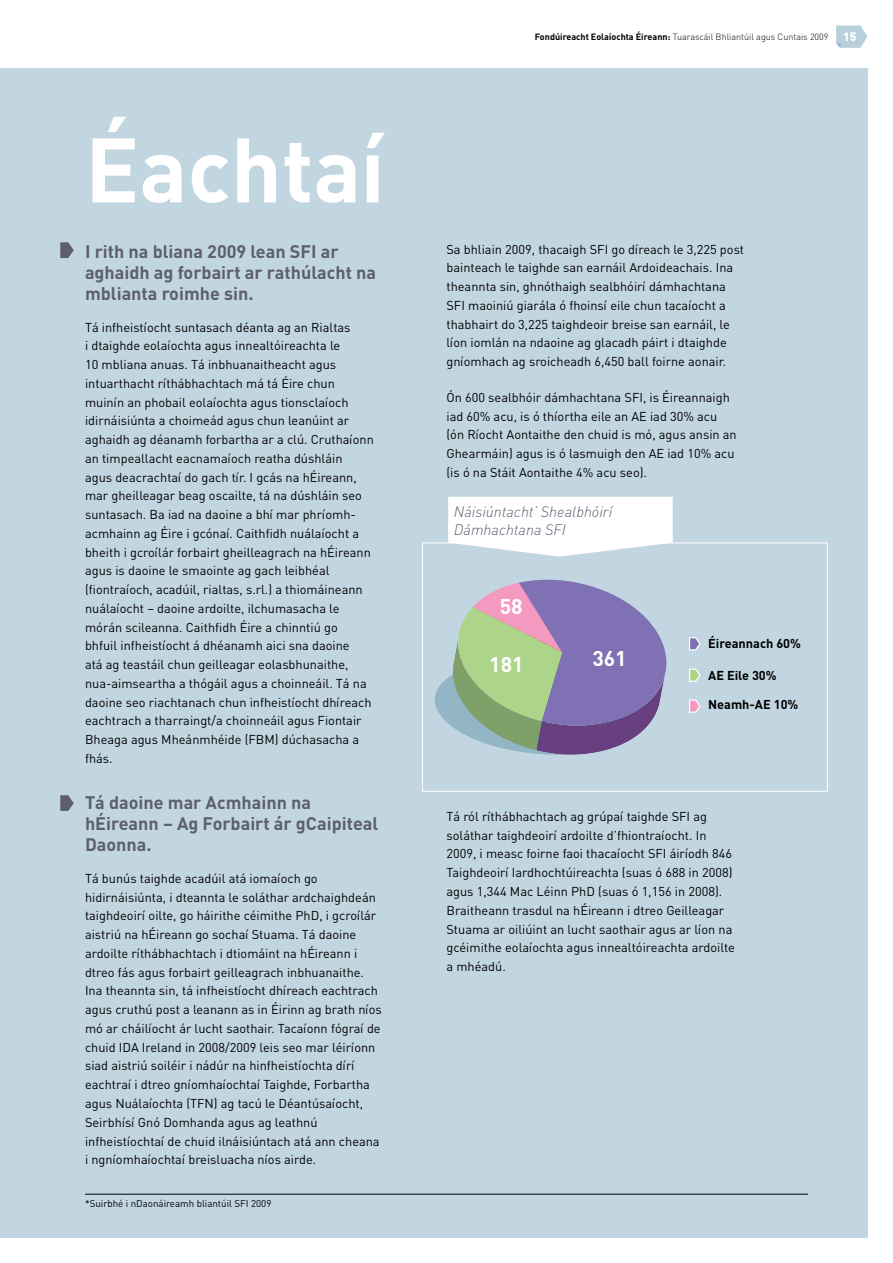
<style>
.page{position:relative;width:893px;height:1263px;background:#fff}
.page>*{position:absolute;margin:0;border:0;box-sizing:border-box;transform-origin:0 0}
.t1{font:700 90px "DIN";color:#fff}
.t2{font:700 21.15px "DIN";color:#fff}
.t3{font:700 18px/21px "DIN";color:#5d5f71}
.t4{font:italic 300 15px/18px "DIN";color:#5d5f71}
.t5{font:700 15px/30.9px "DIN";color:#000}
.t6{font:12.75px/18.8px "DIN";color:#000}
.t7{font:700 12.75px "DIN";color:#000}
.t8{font:9.75px "DIN";color:#000}
.t9{font:300 9px "DIN";color:#000}
.s1{font-weight:700}
.s2{font-weight:900;font-size:12px;color:#fff}
</style>
<div class="page">
<svg style="left:836px;top:26px;width:31px;height:22px"></svg>
<div style="left:0;top:68px;width:867px;height:1169px;background:#c2d6e1"></div>
<svg style="left:60px;top:242px;width:14px;height:16px"></svg>
<svg style="left:60px;top:795px;width:14px;height:16px"></svg>
<svg style="left:435px;top:579px;width:232px;height:176px"></svg>
<svg style="left:689px;top:637px;width:12px;height:14px"></svg>
<svg style="left:689px;top:668px;width:12px;height:14px"></svg>
<svg style="left:689px;top:699px;width:12px;height:14px"></svg>
<hr style="left:85px;top:1194px;width:723px;height:1px;background:#000">
<svg style="left:448px;top:496px;width:225px;height:61px;background:#f6f9fa"></svg>
<div style="left:422px;top:542px;width:406px;height:250px;border:1px solid #fff"></div>
<h1 class="t1" style="left:85px;top:111px;width:303px">Éachtaí</h1>
<h3 class="t3" style="left:85px;top:240px;width:293px">I rith na bliana 2009 lean SFI ar aghaidh ag forbairt ar rathúlacht na mblianta roimhe sin.</h3>
<p class="t6" style="left:85px;top:317px;width:290px">Tá infheistíocht suntasach déanta ag an Rialtas<br>i dtaighde eolaíochta agus innealtóireachta le<br>10 mbliana anuas. Tá inbhuanaitheacht agus intuarthacht ríthábhachtach má tá Éire chun muinín an phobail eolaíochta agus tionsclaíoch idirnáisiúnta a choimeád agus chun leanúint ar aghaidh ag déanamh forbartha ar a clú. Cruthaíonn an timpeallacht eacnamaíoch reatha dúshláin<br>agus deacrachtaí do gach tír. I gcás na hÉireann, mar gheilleagar beag oscailte, tá na dúshláin seo suntasach. Ba iad na daoine a bhí mar phríomh&shy;acmhainn ag Éire i gcónaí. Caithfidh nuálaíocht a bheith i gcroílár forbairt gheilleagrach na hÉireann agus is daoine le smaointe ag gach leibhéal (fiontraíoch, acadúil, rialtas, s.rl.) a thiomáineann nuálaíocht – daoine ardoilte, ilchumasacha le mórán scileanna. Caithfidh Éire a chinntiú go<br>bhfuil infheistíocht á dhéanamh aici sna daoine<br>atá ag teastáil chun geilleagar eolasbhunaithe, nua-aimseartha a thógáil agus a choinneáil. Tá na daoine seo riachtanach chun infheistíocht dhíreach eachtrach a tharraingt/a choinneáil agus Fiontair Bheaga agus Mheánmhéide (FBM) dúchasacha a fhás.</p>
<h3 class="t3" style="left:85px;top:791px;width:295px">Tá daoine mar Acmhainn na hÉireann – Ag Forbairt ár gCaipiteal<br>Daonna.</h3>
<p class="t6" style="left:85px;top:869px;width:298px">Tá bunús taighde acadúil atá iomaíoch go hidirnáisiúnta, i dteannta le soláthar ardchaighdeán taighdeoirí oilte, go háirithe céimithe PhD, i gcroílár aistriú na hÉireann go sochaí Stuama. Tá daoine ardoilte ríthábhachtach i dtiomáint na hÉireann i dtreo fás agus forbairt geilleagrach inbhuanaithe.<br>Ina theannta sin, tá infheistíocht dhíreach eachtrach agus cruthú post a leanann as in Éirinn ag brath níos mó ar cháilíocht ár lucht saothair. Tacaíonn fógraí de chuid IDA Ireland in 2008/2009 leis seo mar léiríonn siad aistriú soiléir i nádúr na hinfheistíochta dírí eachtraí i dtreo gníomhaíochtaí Taighde, Forbartha agus Nuálaíochta (TFN) ag tacú le Déantúsaíocht, Seirbhísí Gnó Domhanda agus ag leathnú infheistíochtaí de chuid ilnáisiúntach atá ann cheana i ngníomhaíochtaí breisluacha níos airde.</p>
<p class="t8" style="left:85px;top:1197px;width:188px">*Suirbhé i nDaonáireamh bliantúil SFI 2009</p>
<p class="t9" style="left:535px;top:31px;width:323px"><span class="s1">Fondúireacht Eolaíochta Éireann:</span> Tuarascáil Bhliantúil agus Cuntais 2009 <span class="s2">15</span></p>
<p class="t6" style="left:446px;top:239px;width:299px">Sa bhliain 2009, thacaigh SFI go díreach le 3,225 post bainteach le taighde san earnáil Ardoideachais. Ina theannta sin, ghnóthaigh sealbhóirí dámhachtana SFI maoiniú giarála ó fhoinsí eile chun tacaíocht a thabhairt do 3,225 taighdeoir breise san earnáil, le líon iomlán na ndaoine ag glacadh páirt i dtaighde gníomhach ag sroicheadh 6,450 ball foirne aonair.</p>
<p class="t6" style="left:446px;top:388px;width:292px">Ón 600 sealbhóir dámhachtana SFI, is Éireannaigh iad 60% acu, is ó thíortha eile an AE iad 30% acu (ón Ríocht Aontaithe den chuid is mó, agus ansin an Ghearmáin) agus is ó lasmuigh den AE iad 10% acu (is ó na Stáit Aontaithe 4% acu seo).</p>
<p class="t4" style="left:454px;top:502px;width:160px">Náisiúntacht’ Shealbhóirí<br>Dámhachtana SFI</p>
<h2 class="t2" style="left:500px;top:592px;width:24px">58</h2>
<h2 class="t2" style="left:489px;top:651px;width:36px">181</h2>
<h2 class="t2" style="left:592px;top:644px;width:36px">361</h2>
<p class="t7" style="left:708px;top:635px;width:94px">Éireannach 60%</p>
<p class="t7" style="left:708px;top:667px;width:70px">AE Eile 30%</p>
<p class="t7" style="left:708px;top:696px;width:92px">Neamh-AE 10%</p>
<p class="t5" style="left:704px;top:628px;width:66px">Irish 60%</p>
<p class="t5" style="left:704px;top:659px;width:95px">Other EU 30%<br>Non-EU 10%</p>
<p class="t6" style="left:446px;top:807px;width:290px">Tá ról ríthábhachtach ag grúpaí taighde SFI ag soláthar taighdeoirí ardoilte d’fhiontraíocht. In 2009, i measc foirne faoi thacaíocht SFI áiríodh 846<br>Taighdeoirí Iardhochtúireachta (suas ó 688 in 2008) agus 1,344 Mac Léinn PhD (suas ó 1,156 in 2008).<br>Braitheann trasdul na hÉireann i dtreo Geilleagar Stuama ar oiliúint an lucht saothair agus ar líon na gcéimithe eolaíochta agus innealtóireachta ardoilte a mhéadú.</p>
</div>
